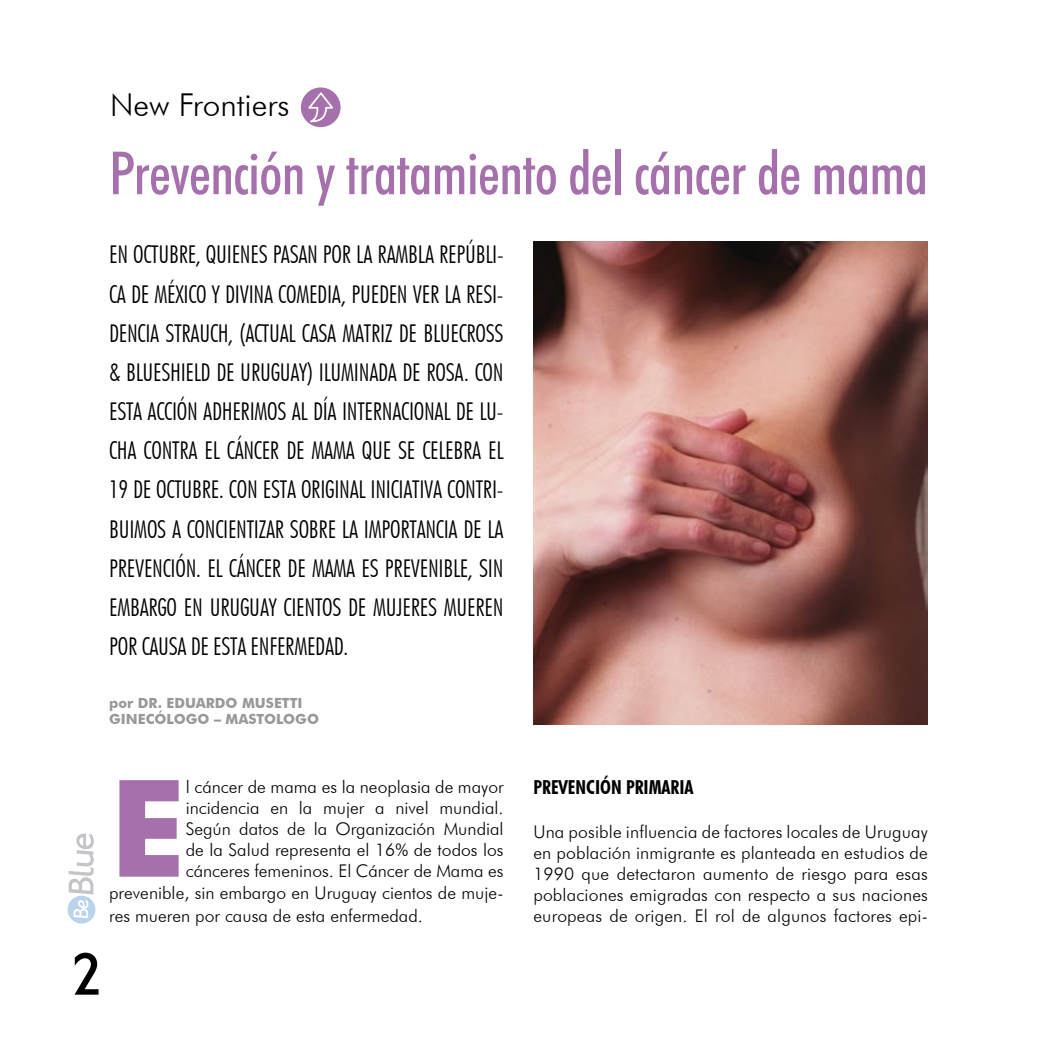
<style>
.page{position:relative;width:1042px;height:1042px;background:#fff}
.page>*{position:absolute;margin:0;border:0;box-sizing:border-box;transform-origin:0 0}
.t1{font:700 134.92px "Futura BT";color:#a670ad}
.t2{font:500 61.25px "Johnston ITC Std";color:#000}
.t3{font:500 condensed 59.68px "Futura BT";letter-spacing:-.01em;color:#a670ad}
.t4{font:300 31.5px "Futura BT";color:#000}
.t5{font:300 condensed 24.5px/39.2px "Futura BT";letter-spacing:-.01em;color:#000;text-align:justify}
.t6{font:700 condensed 19.25px "Futura BT";color:#000}
.t7{font:300 17.5px/21px "Futura BT";color:#000;text-align:justify}
.t8{font:700 14px/16.8px "Futura BT";color:#98989c}
</style>
<div class="page">
<svg style="left:68px;top:833px;width:27px;height:90px"></svg>
<div style="left:301px;top:87px;width:40px;height:40px;background:#a670ad;border-radius:50%"></div>
<svg style="left:308px;top:92px;width:25px;height:30px"></svg>
<img style="left:533px;top:241px;width:394px;height:483px">
<h3 class="t4" style="left:110px;top:85px;width:181px">New Frontiers</h3>
<h3 class="t3" style="left:109px;top:137px;width:820px">Prevención y tratamiento del cáncer de mama</h3>
<p class="t5" style="left:109px;top:235px;width:396px">EN OCTUBRE, QUIENES PASAN POR LA RAMBLA REPÚBLI-CA DE MÉXICO Y DIVINA COMEDIA, PUEDEN VER LA RESI-DENCIA STRAUCH, (ACTUAL CASA MATRIZ DE BLUECROSS &amp; BLUESHIELD DE URUGUAY) ILUMINADA DE ROSA. CON ESTA ACCIÓN ADHERIMOS AL DÍA INTERNACIONAL DE LU-CHA CONTRA EL CÁNCER DE MAMA QUE SE CELEBRA EL 19 DE OCTUBRE. CON ESTA ORIGINAL INICIATIVA CONTRI-BUIMOS A CONCIENTIZAR SOBRE LA IMPORTANCIA DE LA PREVENCIÓN. EL CÁNCER DE MAMA ES PREVENIBLE, SIN EMBARGO EN URUGUAY CIENTOS DE MUJERES MUEREN POR CAUSA DE ESTA ENFERMEDAD.</p>
<p class="t8" style="left:109px;top:694px;width:211px">por DR. EDUARDO MUSETTI<br>GINECÓLOGO – MASTOLOGO</p>
<h2 class="t2" style="left:70px;top:938px;width:36px">2</h2>
<h1 class="t1" style="left:109px;top:747px;width:78px">E</h1>
<p class="t7" style="left:186px;top:776px;width:319px">l cáncer de mama es la neoplasia de mayor incidencia en la mujer a nivel mundial.<br>Según datos de la Organización Mundial de la Salud representa el 16% de todos los cánceres femeninos. El Cáncer de Mama es</p>
<p class="t7" style="left:109px;top:881px;width:396px;line-height:22.8px">prevenible, sin embargo en Uruguay cientos de muje&shy;res mueren por causa de esta enfermedad.</p>
<p class="t6" style="left:533px;top:775px;width:162px">PREVENCIÓN PRIMARIA</p>
<p class="t7" style="left:533px;top:821px;width:396px">Una posible influencia de factores locales de Uruguay en población inmigrante es planteada en estudios de 1990 que detectaron aumento de riesgo para esas poblaciones emigradas con respecto a sus naciones europeas de origen. El rol de algunos factores epi-</p>
</div>
